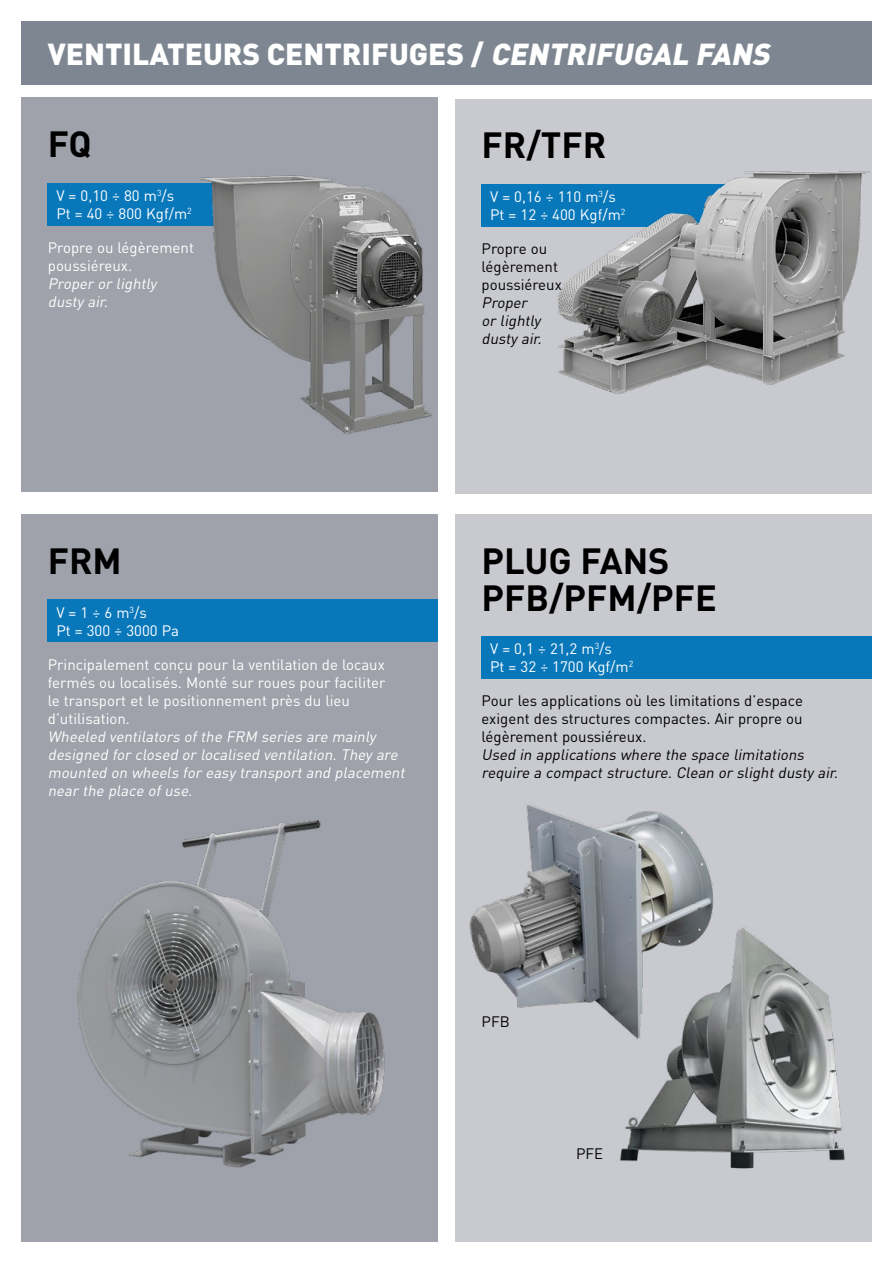
<style>
.page{position:relative;width:893px;height:1263px;background:#fff}
.page>*{position:absolute;margin:0;border:0;box-sizing:border-box;transform-origin:0 0}
.t1{font:700 36px/37.5px "DIN Pro";color:#000}
.t2{font:900 30px "DIN Pro";color:#fff}
.t3{font:15px/18px "DIN Pro";color:#fff}
.t4{font:italic 15px/18px "DIN Pro";color:#fff}
.t5{font:15px/18px "DIN Pro";color:#000}
.t6{font:italic 15px/18px "DIN Pro";color:#000}
.s1{font-style:italic}
</style>
<div class="page">
<div style="left:455px;top:99px;width:417px;height:394px;background:#c9cacf"></div>
<div style="left:21px;top:98px;width:417px;height:394px;background:#9fa2aa"></div>
<div style="left:482px;top:184px;width:278px;height:42px;background:#0878bb"></div>
<div style="left:48px;top:183px;width:170px;height:42px;background:#0878bb"></div>
<img style="left:557px;top:172px;width:313px;height:222px">
<img style="left:194px;top:175px;width:238px;height:259px">
<div style="left:21px;top:514px;width:417px;height:728px;background:#9fa2aa"></div>
<div style="left:48px;top:600px;width:390px;height:42px;background:#0878bb"></div>
<div style="left:455px;top:514px;width:417px;height:728px;background:#c9cacf"></div>
<div style="left:482px;top:636px;width:390px;height:42px;background:#0878bb"></div>
<img style="left:469px;top:804px;width:245px;height:216px">
<img style="left:616px;top:927px;width:229px;height:242px">
<img style="left:77px;top:820px;width:308px;height:348px">
<div style="left:21px;top:21px;width:851px;height:64px;background:#7e8791"></div>
<h2 class="t2" style="left:50px;top:33px;width:696px">VENTILATORI CENTRIFUGHI / <span class="s1">CENTRIFUGAL FANS</span></h2>
<h2 class="t2" style="left:185px;top:33px;width:593px">EURS CENTRIFUGES / <span class="s1">CENTRIFUGAL FANS</span></h2>
<h1 class="t1" style="left:48px;top:124px;width:45px">FQ</h1>
<h1 class="t1" style="left:482px;top:125px;width:126px">FR/TFR</h1>
<p class="t3" style="left:490px;top:187px;width:137px">V = 0,16 ÷ 110 m<sup>3</sup>/s<br>Pt = 12 ÷ 400 Kgf/m<sup>2</sup></p>
<p class="t3" style="left:56px;top:186px;width:137px">V = 0,10 ÷ 80 m<sup>3</sup>/s<br>Pt = 40 ÷ 800 Kgf/m<sup>2</sup></p>
<p class="t3" style="left:48px;top:238px;width:148px">Propre ou légèrement poussiéreux.</p>
<p class="t4" style="left:48px;top:274px;width:114px">Proper or lightly dusty air.</p>
<p class="t5" style="left:482px;top:239px;width:86px">Propre ou légèrement poussiéreux.</p>
<p class="t6" style="left:482px;top:293px;width:65px">Proper or lightly dusty air.</p>
<h1 class="t1" style="left:48px;top:541px;width:75px">FRM</h1>
<p class="t3" style="left:56px;top:602px;width:124px">V = 1 ÷ 6 m<sup>3</sup>/s<br>Pt = 300 ÷ 3000 Pa</p>
<p class="t3" style="left:48px;top:655px;width:339px">Principalement conçu pour la ventilation de locaux fermés ou localisés. Monté sur roues pour faciliter le transport et le positionnement près du lieu d’utilisation.</p>
<p class="t4" style="left:48px;top:727px;width:362px">Wheeled ventilators ofthe FRM series are mainly designed for closed or localised ventilation.They are mounted on wheels for easy transportand placement near the place ofuse.</p>
<h1 class="t1" style="left:482px;top:541px;width:237px">PLUG FANS<br>PFB/PFM/PFE</h1>
<p class="t3" style="left:490px;top:639px;width:145px">V = 0,1 ÷ 21,2 m<sup>3</sup>/s<br>Pt = 32 ÷ 1700 Kgf/m<sup>2</sup></p>
<p class="t5" style="left:482px;top:691px;width:323px;text-align:justify">Pour les applications où les limitations d’espace exigent des structures compactes. Air propre ou légèrement poussiéreux.</p>
<p class="t6" style="left:482px;top:745px;width:361px">Used in applications where the space limitations require a compactstructure.Clean or slightdusty air.</p>
<p class="t5" style="left:482px;top:1012px;width:30px">PFB</p>
<p class="t5" style="left:576px;top:1144px;width:29px">PFE</p>
</div>
